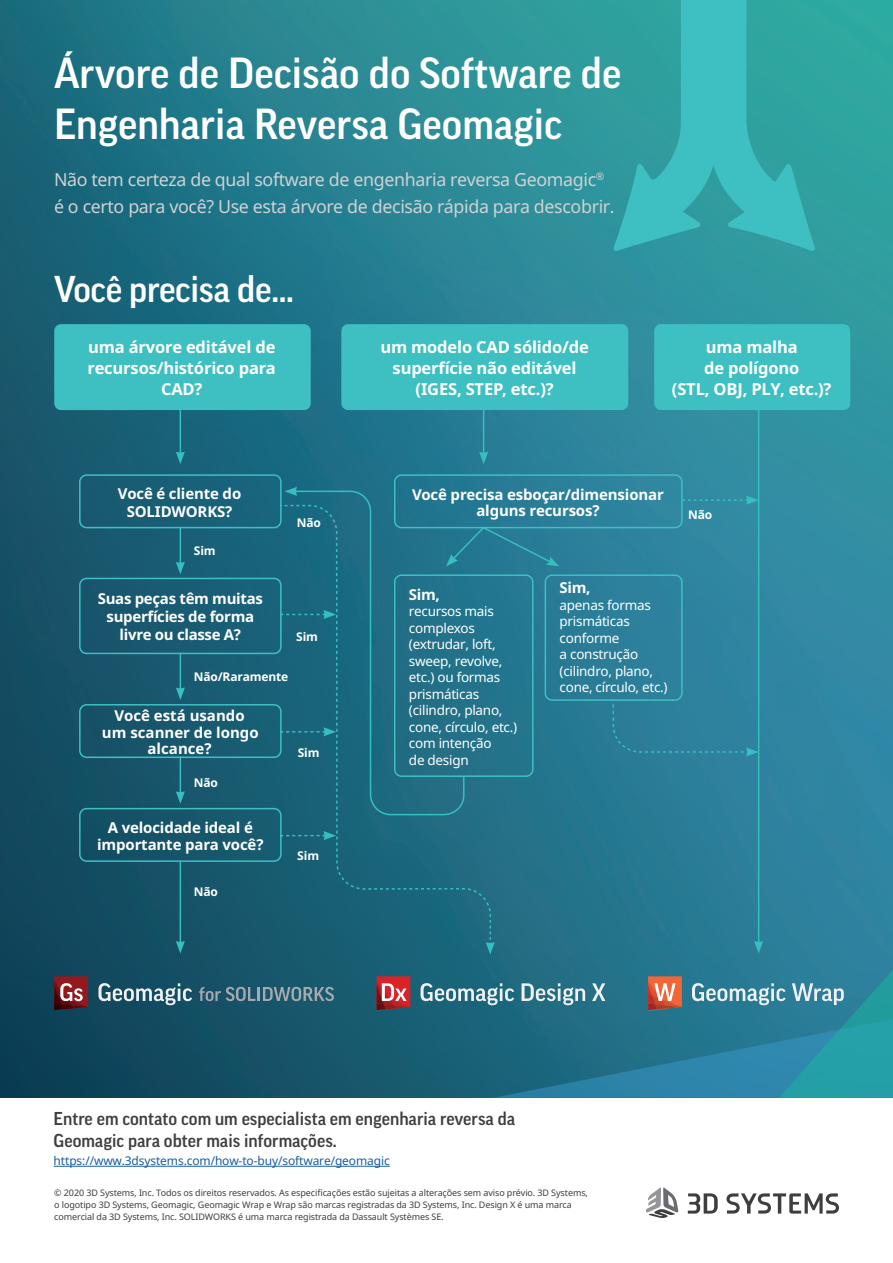
<style>
.page{position:relative;width:893px;height:1263px;background:#fff}
.page>*{position:absolute;margin:0;border:0;box-sizing:border-box;transform-origin:0 0}
.t1{font:500 42px/50.4px "Good Pro";color:#fff}
.t2{font:500 36px "Good Pro";letter-spacing:-.01em;color:#fff}
.t3{font:18px/27px "Noto Sans";letter-spacing:-.02em;color:#d1d2d4}
.t4{font:500 18px/21.6px "Good Pro";color:#3e3e3f}
.t5{font:700 16.5px/21px "Noto Sans";letter-spacing:-.01em;color:#fff;text-align:center}
.t6{font:700 15px/16.5px "Noto Sans";letter-spacing:-.01em;color:#fff;text-align:center}
.t7{font:13.5px/16.5px "Noto Sans";letter-spacing:-.02em;color:#fff}
.t8{font:12px "Noto Sans";letter-spacing:-.01em;color:#175d9e}
.t9{font:700 12px "Noto Sans";letter-spacing:-.01em;color:#fff}
.t10{font:9px/12px "Noto Sans";letter-spacing:-.01em;color:#3e3e3f}
</style>
<div class="page">
<img style="left:0;top:0;width:893px;height:1098px">
<svg style="left:492px;top:528px;width:67px;height:38px;background:#287e98"></svg>
<hr style="left:180px;top:653px;width:1px;height:36px;background:#36bfbf">
<svg style="left:176px;top:687px;width:9px;height:13px"></svg>
<svg style="left:683px;top:496px;width:75px;height:9px"></svg>
<hr style="left:180px;top:756px;width:1px;height:37px;background:#36bfbf">
<svg style="left:176px;top:791px;width:9px;height:13px"></svg>
<hr style="left:180px;top:862px;width:1px;height:81px;background:#36bfbf">
<svg style="left:176px;top:941px;width:9px;height:12px"></svg>
<hr style="left:483px;top:375px;width:1px;height:79px;background:#36bfbf">
<svg style="left:479px;top:452px;width:9px;height:12px"></svg>
<hr style="left:758px;top:364px;width:1px;height:579px;background:#36bfbf">
<svg style="left:279px;top:504px;width:213px;height:442px;background:#1c677d"></svg>
<div style="left:612px;top:698px;width:146px;height:58px;background:#2e819c"></div>
<div style="left:54px;top:324px;width:257px;height:86px;background:#3ec0c2;border-radius:7px"></div>
<div style="left:79px;top:474px;width:203px;height:54px;border:2px solid #3ec0c2;border-radius:7px"></div>
<div style="left:394px;top:474px;width:289px;height:54px;border:2px solid #3ec0c2;border-radius:7px"></div>
<div style="left:394px;top:574px;width:140px;height:203px;border:2px solid #3ec0c2;border-radius:7px"></div>
<div style="left:545px;top:574px;width:138px;height:127px;border:2px solid #3ec0c2;border-radius:7px"></div>
<div style="left:79px;top:578px;width:203px;height:76px;border:2px solid #3ec0c2;border-radius:7px"></div>
<div style="left:79px;top:704px;width:203px;height:54px;border:2px solid #3ec0c2;border-radius:7px"></div>
<div style="left:79px;top:808px;width:203px;height:54px;border:2px solid #3ec0c2;border-radius:7px"></div>
<div style="left:341px;top:324px;width:287px;height:86px;background:#3ec0c2;border-radius:7px"></div>
<div style="left:654px;top:324px;width:196px;height:86px;background:#3ec0c2;border-radius:7px"></div>
<svg style="left:614px;top:0;width:201px;height:251px;background:#35adad"></svg>
<svg style="left:98px;top:983px;width:94px;height:22px"></svg>
<svg style="left:199px;top:987px;width:135px;height:14px;background:#547886"></svg>
<svg style="left:54px;top:976px;width:34px;height:34px"></svg>
<svg style="left:377px;top:976px;width:33px;height:34px"></svg>
<svg style="left:421px;top:920px;width:472px;height:178px;background:#2c7b91"></svg>
<svg style="left:293px;top:490px;width:172px;height:326px;background:#1e6d84"></svg>
<svg style="left:284px;top:487px;width:13px;height:9px"></svg>
<svg style="left:646px;top:1187px;width:32px;height:31px"></svg>
<svg style="left:688px;top:1193px;width:30px;height:20px"></svg>
<svg style="left:726px;top:1193px;width:113px;height:20px"></svg>
<hr style="left:180px;top:410px;width:1px;height:44px;background:#36bfbf">
<svg style="left:176px;top:452px;width:9px;height:12px"></svg>
<hr style="left:180px;top:527px;width:1px;height:37px;background:#36bfbf">
<svg style="left:176px;top:562px;width:9px;height:12px"></svg>
<hr style="left:54px;top:1166px;width:336px;height:1px;background:#175d9e">
<p class="t1" style="left:54px;top:48px;width:569px">Árvore de Decisão do Software de<br>Engenharia Reversa Geomagic</p>
<p class="t3" style="left:54px;top:166px;width:562px">Não tem certeza de qual software de engenharia reversa Geomagic<sup>® </sup>é o certo para você? Use esta árvore de decisão rápida para descobrir.</p>
<p class="t2" style="left:54px;top:269px;width:241px">Você precisa de...</p>
<p class="t5" style="left:88px;top:336px;width:190px">uma árvore editável de recursos/histórico para<br>CAD?</p>
<p class="t5" style="left:380px;top:336px;width:210px">um modelo CAD sólido/de superfície não editável (IGES, STEP, etc.)?</p>
<p class="t5" style="left:672px;top:336px;width:161px">uma malha<br>de polígono<br>(STL, OBJ, PLY, etc.)?</p>
<p class="t6" style="left:118px;top:484px;width:125px;line-height:18px">Você é cliente do<br>SOLIDWORKS?</p>
<p class="t6" style="left:412px;top:485px;width:253px">Você precisa esboçar/dimensionar alguns recursos?</p>
<p class="t9" style="left:297px;top:514px;width:26px">Não</p>
<p class="t9" style="left:194px;top:542px;width:23px">Sim</p>
<p class="t6" style="left:98px;top:590px;width:167px;line-height:18px">Suas peças têm muitas superfícies de forma livre ou classe A?</p>
<p class="t9" style="left:296px;top:628px;width:23px">Sim</p>
<p class="t9" style="left:194px;top:668px;width:96px">Não/Raramente</p>
<p class="t6" style="left:102px;top:707px;width:158px">Você está usando um scanner de longo alcance?</p>
<p class="t9" style="left:194px;top:774px;width:26px">Não</p>
<p class="t9" style="left:298px;top:744px;width:23px">Sim</p>
<p class="t6" style="left:97px;top:819px;width:168px">A velocidade ideal é importante para você?</p>
<p class="t9" style="left:194px;top:883px;width:26px">Não</p>
<p class="t9" style="left:297px;top:847px;width:23px">Sim</p>
<p class="t6" style="left:409px;top:586px;width:32px">Sim,</p>
<p class="t7" style="left:409px;top:603px;width:110px">recursos mais complexos (extrudar, loft, sweep, revolve, etc.) ou formas prismáticas (cilindro, plano, cone, círculo, etc.) com intenção<br>de design</p>
<p class="t6" style="left:560px;top:579px;width:32px">Sim,</p>
<p class="t7" style="left:560px;top:596px;width:110px">apenas formas prismáticas conforme<br>a construção (cilindro, plano, cone, círculo, etc.)</p>
<p class="t9" style="left:688px;top:506px;width:26px">Não</p>
<p class="t4" style="left:54px;top:1108px;width:463px">Entre em contato com um especialista em engenharia reversa da<br>Geomagic para obter mais informações.</p>
<p class="t8" style="left:54px;top:1153px;width:338px">https://www.3dsystems.com/how-to-buy/software/geomagic</p>
<p class="t10" style="left:54px;top:1186px;width:535px">© 2020 3D Systems, Inc. Todos os direitos reservados. As especificações estão sujeitas a alterações sem aviso prévio. 3D Systems, o logotipo 3D Systems, Geomagic, Geomagic Wrap e Wrap são marcas registradas da 3D Systems, Inc. Design X é uma marca comercial da 3D Systems, Inc. SOLIDWORKS é uma marca registrada da Dassault Systèmes SE.</p>
</div>
